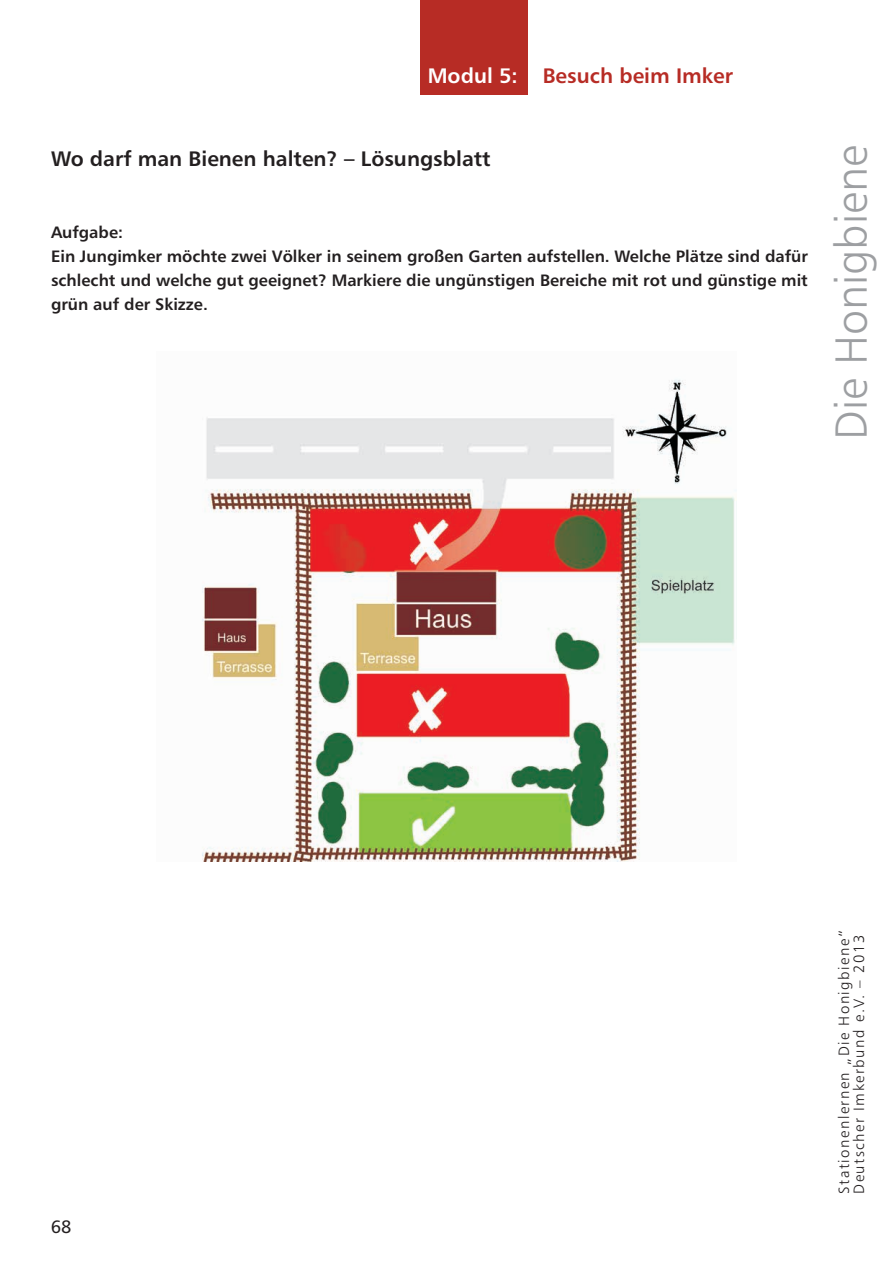
<style>
.page{position:relative;width:893px;height:1263px;background:#fff}
.page>*{position:absolute;margin:0;border:0;box-sizing:border-box;transform-origin:0 0}
.Arbeitsblätter{font:45px "Humanist 777 BT Light B";color:#9d9fa2}
.Arbeitsblätter-2{font:21px "Humanist 777 BT Bold B";color:#231f20}
.Arbeitsblätter-3{font:21px "Humanist 777 BT Bold B";color:#b72c25}
.t1{font:18px "Humanist 777 BT Roman B";color:#231f20}
.Arbeitsblätter-4{font:16.5px/24px "Humanist 777 BT Bold B";color:#231f20;text-align:justify}
.Text{font:15px "Humanist 777 BT Light B";letter-spacing:.1em;color:#231f20}
.s1{color:#fff}
</style>
<div class="page">
<img style="left:202px;top:379px;width:533px;height:483px">
<div style="left:420px;top:0;width:107px;height:94px;background:#b72c25"></div>
<p class="Arbeitsblätter-3" style="left:428px;top:63px;width:307px"><span class="s1">Modul 5:</span> Besuch beim Imker</p>
<p class="Arbeitsblätter-2" style="left:51px;top:146px;width:441px">Wo darf man Bienen halten? – Lösungsblatt</p>
<p class="Arbeitsblätter-4" style="left:51px;top:220px;width:74px">Aufgabe:</p>
<p class="Arbeitsblätter-4" style="left:51px;top:244px;width:758px">Ein Jungimker möchte zwei Völker in seinem großen Garten aufstellen. Welche Plätze sind dafür schlecht und welche gut geeignet? Markiere die ungünstigen Bereiche mit rot und günstige mit grün auf der Skizze.</p>
<p class="Arbeitsblätter" style="left:823px;top:440px;width:296px;rotate:-90deg">Die Honigbiene</p>
<p class="t1" style="left:51px;top:1216px;width:22px">68</p>
<p class="Text" style="left:835px;top:1193px;width:265px;rotate:-90deg">Stationenlernen „Die Honigbiene“</p>
<p class="Text" style="left:850px;top:1193px;width:260px;rotate:-90deg">Deutscher Imkerbund e.V. – 2013</p>
</div>
